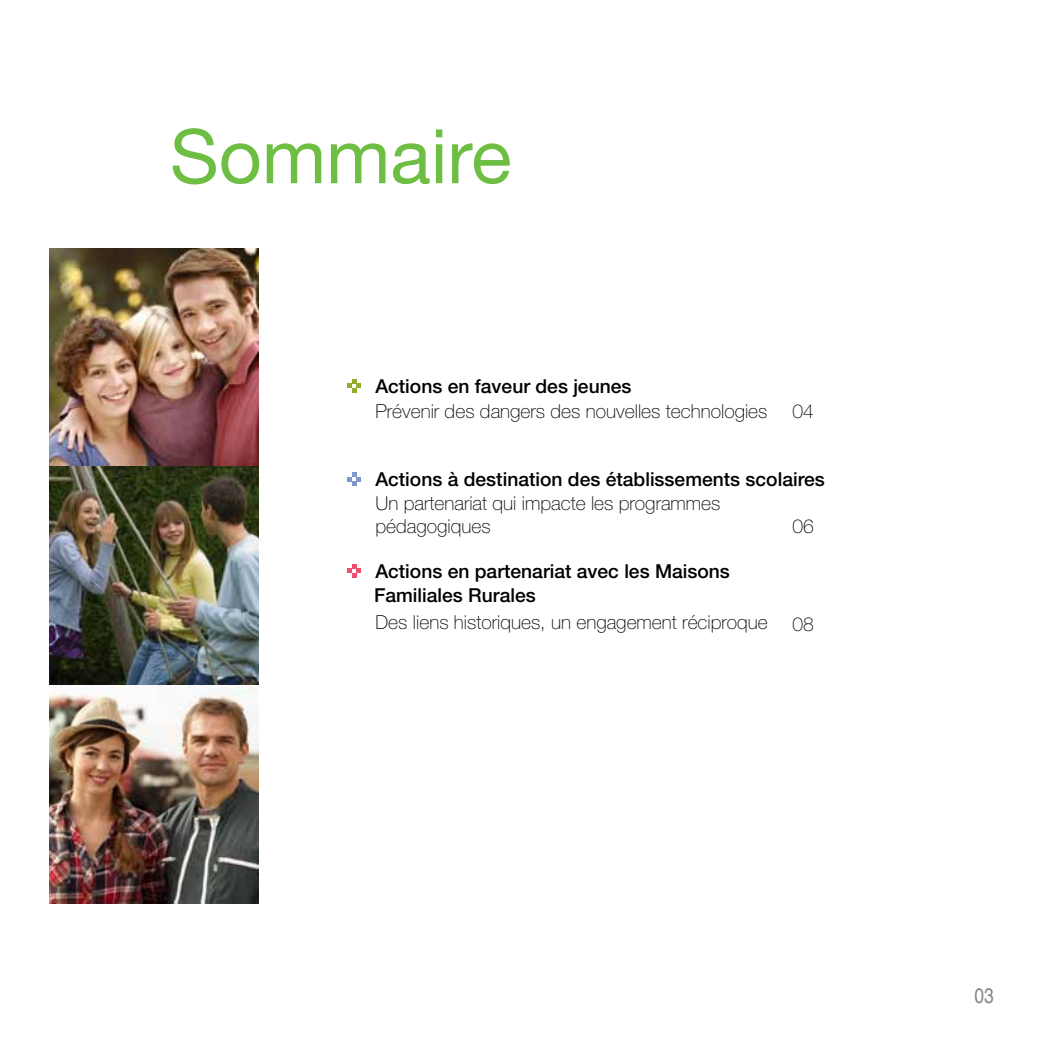
<style>
.page{position:relative;width:1042px;height:1042px;background:#fff}
.page>*{position:absolute;margin:0;border:0;box-sizing:border-box;transform-origin:0 0}
.t1{font:75.25px "Helvetica Neue";color:#6fbe44}
.t2{font:condensed 21px "Helvetica";color:#808285}
.t3{font:100 19.25px/23.1px "Helvetica Neue";color:#000}
.t4{font:500 19.25px/24.5px "Helvetica Neue";color:#000}
</style>
<div class="page">
<svg style="left:347px;top:379px;width:14px;height:14px"></svg>
<svg style="left:347px;top:472px;width:14px;height:14px"></svg>
<svg style="left:347px;top:564px;width:14px;height:14px"></svg>
<img style="left:50px;top:248px;width:208px;height:655px">
<h1 class="t1" style="left:170px;top:112px;width:343px">Sommaire</h1>
<p class="t4" style="left:375px;top:374px;width:258px">Actions en faveur des jeunes</p>
<p class="t3" style="left:375px;top:399px;width:394px">Prévenir des dangers des nouvelles technologies</p>
<p class="t3" style="left:792px;top:399px;width:23px">04</p>
<p class="t4" style="left:375px;top:467px;width:451px">Actions à destination des établissements scolaires</p>
<p class="t3" style="left:375px;top:492px;width:347px">Un partenariat qui impacte les programmes pédagogiques</p>
<p class="t4" style="left:374px;top:558px;width:357px">Actions en partenariat avec les Maisons<br>Familiales Rurales</p>
<p class="t3" style="left:375px;top:611px;width:394px">Des liens historiques, un engagement réciproque</p>
<p class="t3" style="left:792px;top:515px;width:23px">06</p>
<p class="t3" style="left:792px;top:613px;width:23px">08</p>
<p class="t2" style="left:974px;top:983px;width:21px">03</p>
</div>
